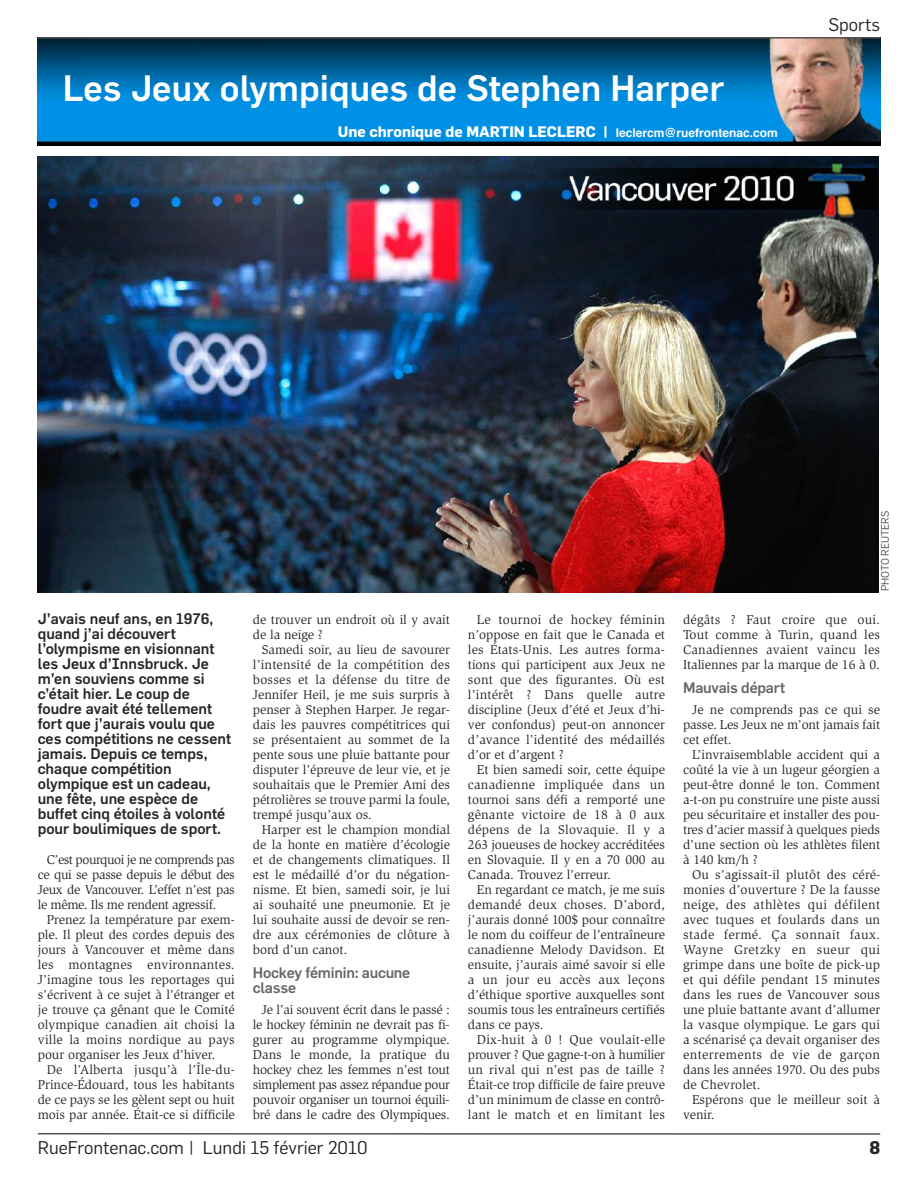
<style>
.page{position:relative;width:918px;height:1188px;background:#fff}
.page>*{position:absolute;margin:0;border:0;box-sizing:border-box;transform-origin:0 0}
.t1{font:500 36px "Flama";color:#fff}
.t2{font:18px "Flama";color:#272627}
.t3{font:700 18px "Flama";color:#272627}
.t4{font:500 15px/15px "Flama";color:#272627}
.t5{font:700 15px "Flama";color:#fff}
.t6{font:500 15px/15px "Flama";letter-spacing:-.015em;color:#686768}
.t7{font:13.2px/15px "Slimbach Std";letter-spacing:-.005em;color:#272627;text-align:justify}
.t8{font:300 10.5px "Flama";color:#272627}
.s1{font-family:"Helvetica";font-size:12px}
</style>
<div class="page">
<hr style="left:38px;top:1133px;width:842px;height:2px;background:#525152">
<img style="left:38px;top:39px;width:842px;height:107px">
<hr style="left:38px;top:37px;width:842px;height:2px;background:#525152">
<img style="left:38px;top:156px;width:841px;height:437px">
<h1 class="t1" style="left:63px;top:71px;width:663px">Les Jeux olympiques de Stephen Harper</h1>
<p class="t5" style="left:338px;top:125px;width:441px">Une chronique de MARTIN LECLERC | <span class="s1">leclercm@ruefrontenac.com</span></p>
<h2 class="t2" style="left:828px;top:16px;width:53px">Sports</h2>
<p class="t8" style="left:880px;top:591px;width:82px;rotate:-90deg">PHOTO REUTERS</p>
<p class="t4" style="left:38px;top:612px;width:195px">J’avais neuf ans, en 1976, quand j’ai découvert l’olympisme en visionnant les Jeux d’Innsbruck. Je m’en souviens comme si c’était hier. Le coup de foudre avait été tellement fort que j’aurais voulu que ces compétitions ne cessent jamais. Depuis ce temps, chaque compétition olympique est un cadeau, une fête, une espèce de buffet cinq étoiles à volonté pour boulimiques de sport.</p>
<p class="t7" style="left:38px;top:853px;width:199px;text-indent:9px">C’est pourquoi je ne comprends pas ce qui se passe depuis le début des Jeux de Vancouver. L’effet n’est pas le même. Ils me rendent agressif.</p>
<p class="t7" style="left:38px;top:913px;width:199px;text-indent:9px">Prenez la température par exem&shy;ple. Il pleut des cordes depuis des jours à Vancouver et même dans les montagnes environnantes.<br>J’imagine tous les reportages qui s’écrivent à ce sujet à l’étranger et je trouve ça gênant que le Comité olympique canadien ait choisi la ville la moins nordique au pays pour organiser les Jeux d’hiver.</p>
<p class="t7" style="left:38px;top:1063px;width:199px;text-indent:9px">De l’Alberta jusqu’à l’Île-du-Prince-Édouard, tous les habitants de ce pays se les gèlent sept ou huit mois par année. Était-ce si difficile</p>
<p class="t7" style="left:253px;top:613px;width:199px">de trouver un endroit où il y avait de la neige ?</p>
<p class="t7" style="left:253px;top:643px;width:199px;text-indent:9px">Samedi soir, au lieu de savourer l’intensité de la compétition des bosses et la défense du titre de Jennifer Heil, je me suis surpris à penser à Stephen Harper. Je regar&shy;dais les pauvres compétitrices qui se présentaient au sommet de la pente sous une pluie battante pour disputer l’épreuve de leur vie, et je souhaitais que le Premier Ami des pétrolières se trouve parmi la foule, trempé jusqu’aux os.</p>
<p class="t7" style="left:253px;top:823px;width:199px;text-indent:9px">Harper est le champion mondial de la honte en matière d’écologie et de changements climatiques. Il est le médaillé d’or du négation&shy;nisme. Et bien, samedi soir, je lui ai souhaité une pneumonie. Et je lui souhaite aussi de devoir se ren&shy;dre aux cérémonies de clôture à bord d’un canot.</p>
<p class="t6" style="left:253px;top:966px;width:159px">Hockey féminin: aucune classe</p>
<p class="t7" style="left:253px;top:1003px;width:199px;text-indent:9px">Je l’ai souvent écrit dans le passé : le hockey féminin ne devrait pas fi&shy;gurer au programme olympique.<br>Dans le monde, la pratique du hockey chez les femmes n’est tout simplement pas assez répandue pour pouvoir organiser un tournoi équili&shy;bré dans le cadre des Olympiques.</p>
<p class="t7" style="left:468px;top:613px;width:199px;text-indent:9px">Le tournoi de hockey féminin n’oppose en fait que le Canada et les États-Unis. Les autres forma&shy;tions qui participent aux Jeux ne sont que des figurantes. Où est l’intérêt ? Dans quelle autre discipline (Jeux d’été et Jeux d’hi&shy;ver confondus) peut-on annoncer d’avance l’identité des médaillés d’or et d’argent ?</p>
<p class="t7" style="left:468px;top:763px;width:199px;text-indent:9px">Et bien samedi soir, cette équipe canadienne impliquée dans un tournoi sans défi a remporté une gênante victoire de 18 à 0 aux dépens de la Slovaquie. Il y a 263 joueuses de hockey accréditées en Slovaquie. Il y en a 70 000 au Canada. Trouvez l’erreur.</p>
<p class="t7" style="left:468px;top:883px;width:199px;text-indent:9px">En regardant ce match, je me suis demandé deux choses. D’abord, j’aurais donné 100$ pour connaître le nom du coiffeur de l’entraîneure canadienne Melody Davidson. Et ensuite, j’aurais aimé savoir si elle a un jour eu accès aux leçons d’éthique sportive auxquelles sont soumis tous les entraîneurs certifiés dans ce pays.</p>
<p class="t7" style="left:468px;top:1033px;width:199px;text-indent:9px">Dix-huit à 0 ! Que voulait-elle prouver ? Que gagne-t-on à humilier un rival qui n’est pas de taille ?<br>Était-ce trop difficile de faire preuve d’un minimum de classe en contrô&shy;lant le match et en limitant les</p>
<p class="t7" style="left:683px;top:613px;width:199px">dégâts ? Faut croire que oui.<br>Tout comme à Turin, quand les Canadiennes avaient vaincu les Italiennes par la marque de 16 à 0.</p>
<p class="t6" style="left:683px;top:681px;width:103px">Mauvais départ</p>
<p class="t7" style="left:683px;top:703px;width:199px;text-indent:9px">Je ne comprends pas ce qui se passe. Les Jeux ne m’ont jamais fait cet effet.</p>
<p class="t7" style="left:683px;top:748px;width:199px;text-indent:9px">L’invraisemblable accident qui a coûté la vie à un lugeur géorgien a peut-être donné le ton. Comment a-t-on pu construire une piste aussi peu sécuritaire et installer des pou&shy;tres d’acier massif à quelques pieds d’une section où les athlètes filent à 140 km/h ?</p>
<p class="t7" style="left:683px;top:868px;width:199px;text-indent:9px">Ou s’agissait-il plutôt des céré&shy;monies d’ouverture ? De la fausse neige, des athlètes qui défilent avec tuques et foulards dans un stade fermé. Ça sonnait faux.<br>Wayne Gretzky en sueur qui grimpe dans une boîte de pick-up et qui défile pendant 15 minutes dans les rues de Vancouver sous une pluie battante avant d’allumer la vasque olympique. Le gars qui a scénarisé ça devait organiser des enterrements de vie de garçon dans les années 1970. Ou des pubs de Chevrolet.</p>
<p class="t7" style="left:683px;top:1093px;width:199px;text-indent:9px">Espérons que le meilleur soit à venir.</p>
<h2 class="t2" style="left:38px;top:1139px;width:331px">RueFrontenac.com | Lundi 15 février 2010</h2>
<h2 class="t3" style="left:869px;top:1140px;width:12px">8</h2>
</div>
